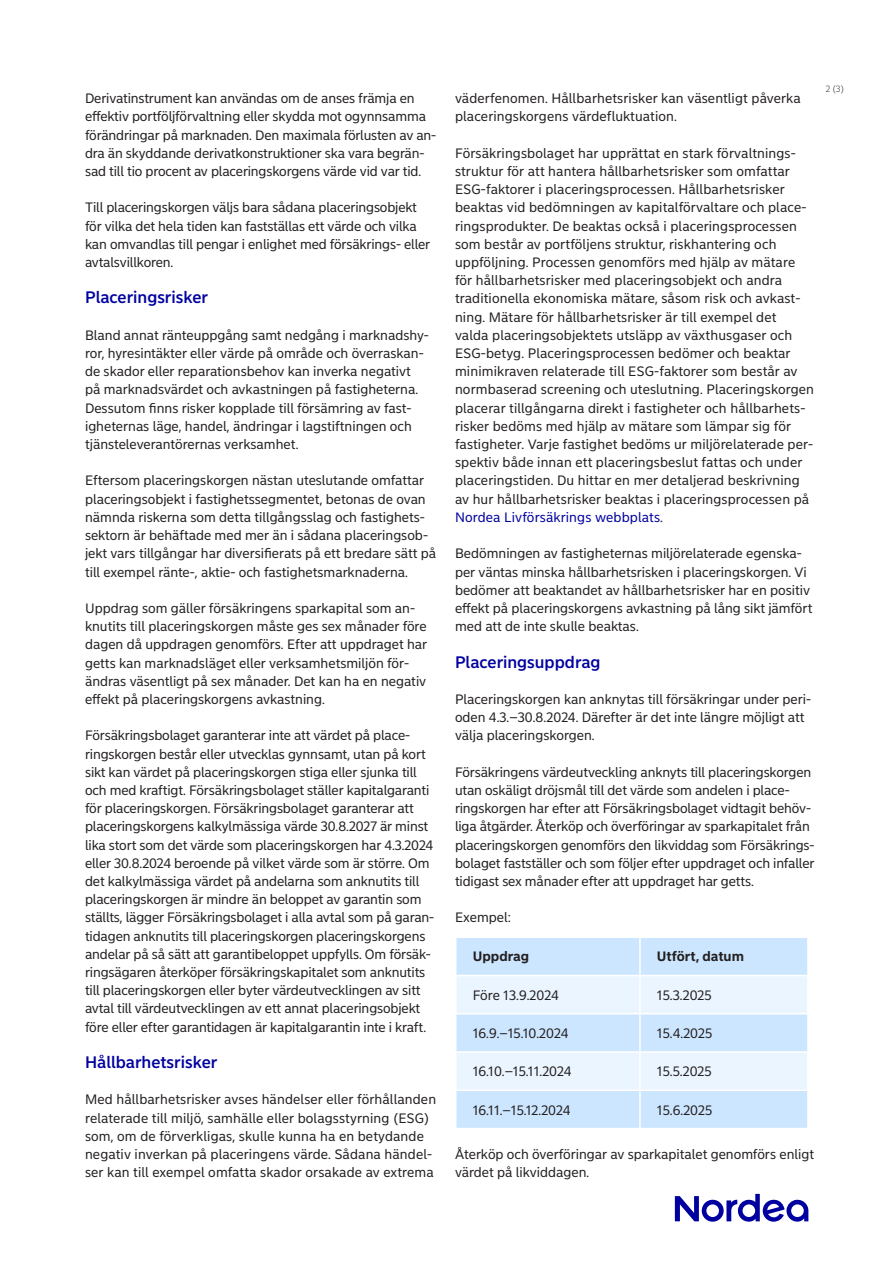
<style>
.page{position:relative;width:893px;height:1263px;background:#fff}
.page>*{position:absolute;margin:0;border:0;box-sizing:border-box;transform-origin:0 0}
.Body_text_headline_-_level_-_11pt_11_25p{font:500 16.5px "Nordea Sans Small";color:#0000a0}
.Body_text_no_indent_9pt_11_25pt__P{font:13.5px/18.1px "Nordea Sans Small";color:#231f20}
.taulukkotekstit__autom{font:13.5px "Nordea Sans Small";color:#231f20}
.taulukkotekstit__autom-2{font:700 13.5px "Nordea Sans Small";color:#231f20}
.t1{font:300 9px "Nordea Sans Small";color:#474748}
.s1{color:#0000a0}
</style>
<div class="page">
<div style="left:456px;top:938px;width:351px;height:190px;background:#cce6ff"></div>
<svg style="left:456px;top:976px;width:351px;height:113px;background:#e0f0ff"></svg>
<hr style="left:639px;top:938px;width:2px;height:37px;background:#fff">
<hr style="left:455px;top:975px;width:185px;height:1px;background:#fff">
<hr style="left:640px;top:975px;width:169px;height:1px;background:#fff">
<hr style="left:639px;top:976px;width:2px;height:37px;background:#fff">
<hr style="left:455px;top:1013px;width:185px;height:1px;background:#fff">
<hr style="left:640px;top:1013px;width:169px;height:1px;background:#fff">
<hr style="left:639px;top:1014px;width:2px;height:37px;background:#fff">
<hr style="left:455px;top:1051px;width:185px;height:2px;background:#fff">
<hr style="left:640px;top:1051px;width:169px;height:2px;background:#fff">
<hr style="left:639px;top:1053px;width:2px;height:36px;background:#fff">
<hr style="left:455px;top:1089px;width:185px;height:2px;background:#fff">
<hr style="left:640px;top:1089px;width:169px;height:2px;background:#fff">
<hr style="left:639px;top:1091px;width:2px;height:37px;background:#fff">
<svg style="left:675px;top:1194px;width:133px;height:28px"></svg>
<p class="Body_text_no_indent_9pt_11_25pt__P" style="left:85px;top:90px;width:353px">Derivatinstrument kan användas om de anses främja en effektiv portföljförvaltning eller skydda mot ogynnsamma förändringar på marknaden. Den maximala förlusten av an&shy;dra än skyddande derivatkonstruktioner ska vara begrän&shy;sad till tio procent av placeringskorgens värde vid var tid.</p>
<p class="Body_text_no_indent_9pt_11_25pt__P" style="left:85px;top:199px;width:347px">Till placeringskorgen väljs bara sådana placeringsobjekt för vilka det hela tiden kan fastställas ett värde och vilka kan omvandlas till pengar i enlighet med försäkrings- eller avtalsvillkoren.</p>
<h2 class="Body_text_headline_-_level_-_11pt_11_25p" style="left:85px;top:288px;width:124px">Placeringsrisker</h2>
<p class="Body_text_no_indent_9pt_11_25pt__P" style="left:85px;top:326px;width:345px">Bland annat ränteuppgång samt nedgång i marknadshy&shy;ror, hyresintäkter eller värde på område och överraskan&shy;de skador eller reparationsbehov kan inverka negativt på marknadsvärdet och avkastningen på fastigheterna.<br>Dessutom finns risker kopplade till försämring av fast&shy;igheternas läge, handel, ändringar i lagstiftningen och tjänsteleverantörernas verksamhet.</p>
<p class="Body_text_no_indent_9pt_11_25pt__P" style="left:85px;top:472px;width:353px">Eftersom placeringskorgen nästan uteslutande omfattar placeringsobjekt i fastighetssegmentet, betonas de ovan nämnda riskerna som detta tillgångsslag och fastighets&shy;sektorn är behäftade med mer än i sådana placeringsob&shy;jekt vars tillgångar har diversifierats på ett bredare sätt på till exempel ränte-, aktie- och fastighetsmarknaderna.</p>
<p class="Body_text_no_indent_9pt_11_25pt__P" style="left:85px;top:599px;width:344px">Uppdrag som gäller försäkringens sparkapital som an&shy;knutits till placeringskorgen måste ges sex månader före dagen då uppdragen genomförs. Efter att uppdraget har getts kan marknadsläget eller verksamhetsmiljön för&shy;ändras väsentligt på sex månader. Det kan ha en negativ effekt på placeringskorgens avkastning.</p>
<p class="Body_text_no_indent_9pt_11_25pt__P" style="left:85px;top:727px;width:351px">Försäkringsbolaget garanterar inte att värdet på place&shy;ringskorgen består eller utvecklas gynnsamt, utan på kort sikt kan värdet på placeringskorgen stiga eller sjunka till och med kraftigt. Försäkringsbolaget ställer kapitalgaranti för placeringskorgen. Försäkringsbolaget garanterar att placeringskorgens kalkylmässiga värde 30.8.2027 är minst lika stort som det värde som placeringskorgen har 4.3.2024 eller 30.8.2024 beroende på vilket värde som är större. Om det kalkylmässiga värdet på andelarna som anknutits till placeringskorgen är mindre än beloppet av garantin som ställts, lägger Försäkringsbolaget i alla avtal som på garan&shy;tidagen anknutits till placeringskorgen placeringskorgens andelar på så sätt att garantibeloppet uppfylls. Om försäk&shy;ringsägaren återköper försäkringskapitalet som anknutits till placeringskorgen eller byter värdeutvecklingen av sitt avtal till värdeutvecklingen av ett annat placeringsobjekt före eller efter garantidagen är kapitalgarantin inte i kraft.</p>
<h2 class="Body_text_headline_-_level_-_11pt_11_25p" style="left:85px;top:1052px;width:134px">Hållbarhetsrisker</h2>
<p class="Body_text_no_indent_9pt_11_25pt__P" style="left:85px;top:1091px;width:353px">Med hållbarhetsrisker avses händelser eller förhållanden relaterade till miljö, samhälle eller bolagsstyrning (ESG) som, om de förverkligas, skulle kunna ha en betydande negativ inverkan på placeringens värde. Sådana händel&shy;ser kan till exempel omfatta skador orsakade av extrema</p>
<p class="Body_text_no_indent_9pt_11_25pt__P" style="left:455px;top:90px;width:347px">väderfenomen. Hållbarhetsrisker kan väsentligt påverka placeringskorgens värdefluktuation.</p>
<p class="Body_text_no_indent_9pt_11_25pt__P" style="left:455px;top:144px;width:361px">Försäkringsbolaget har upprättat en stark förvaltnings&shy;struktur för att hantera hållbarhetsrisker som omfattar ESG-faktorer i placeringsprocessen. Hållbarhetsrisker beaktas vid bedömningen av kapitalförvaltare och place&shy;ringsprodukter. De beaktas också i placeringsprocessen som består av portföljens struktur, riskhantering och uppföljning. Processen genomförs med hjälp av mätare för hållbarhetsrisker med placeringsobjekt och andra traditionella ekonomiska mätare, såsom risk och avkast&shy;ning. Mätare för hållbarhetsrisker är till exempel det<br>valda placeringsobjektets utsläpp av växthusgaser och ESG-betyg. Placeringsprocessen bedömer och beaktar minimikraven relaterade till ESG-faktorer som består av normbaserad screening och uteslutning. Placeringskorgen placerar tillgångarna direkt i fastigheter och hållbarhets&shy;risker bedöms med hjälp av mätare som lämpar sig för fastigheter. Varje fastighet bedöms ur miljörelaterade per&shy;spektiv både innan ett placeringsbeslut fattas och under placeringstiden. Du hittar en mer detaljerad beskrivning av hur hållbarhetsrisker beaktas i placeringsprocessen på <span class="s1">Nordea Livförsäkrings webbplats</span>.</p>
<p class="Body_text_no_indent_9pt_11_25pt__P" style="left:455px;top:545px;width:359px">Bedömningen av fastigheternas miljörelaterade egenska&shy;per väntas minska hållbarhetsrisken i placeringskorgen. Vi bedömer att beaktandet av hållbarhetsrisker har en positiv effekt på placeringskorgens avkastning på lång sikt jämfört med att de inte skulle beaktas.</p>
<h2 class="Body_text_headline_-_level_-_11pt_11_25p" style="left:455px;top:652px;width:147px">Placeringsuppdrag</h2>
<p class="Body_text_no_indent_9pt_11_25pt__P" style="left:455px;top:690px;width:358px">Placeringskorgen kan anknytas till försäkringar under peri&shy;oden 4.3.–30.8.2024. Därefter är det inte längre möjligt att välja placeringskorgen.</p>
<p class="Body_text_no_indent_9pt_11_25pt__P" style="left:455px;top:763px;width:361px">Försäkringens värdeutveckling anknyts till placeringskorgen utan oskäligt dröjsmål till det värde som andelen i place&shy;ringskorgen har efter att Försäkringsbolaget vidtagit behöv&shy;liga åtgärder. Återköp och överföringar av sparkapitalet från placeringskorgen genomförs den likviddag som Försäkrings&shy;bolaget fastställer och som följer efter uppdraget och infaller tidigast sex månader efter att uppdraget har getts.</p>
<p class="Body_text_no_indent_9pt_11_25pt__P" style="left:455px;top:909px;width:57px">Exempel:</p>
<p class="taulukkotekstit__autom-2" style="left:473px;top:948px;width:58px">Uppdrag</p>
<p class="taulukkotekstit__autom-2" style="left:657px;top:948px;width:89px">Utfört, datum</p>
<p class="taulukkotekstit__autom" style="left:473px;top:987px;width:88px">Före 13.9.2024</p>
<p class="taulukkotekstit__autom" style="left:657px;top:987px;width:56px">15.3.2025</p>
<p class="taulukkotekstit__autom" style="left:473px;top:1025px;width:97px">16.9.–15.10.2024</p>
<p class="taulukkotekstit__autom" style="left:657px;top:1025px;width:57px">15.4.2025</p>
<p class="taulukkotekstit__autom" style="left:473px;top:1063px;width:100px">16.10.–15.11.2024</p>
<p class="taulukkotekstit__autom" style="left:657px;top:1063px;width:56px">15.5.2025</p>
<p class="taulukkotekstit__autom" style="left:473px;top:1101px;width:99px">16.11.–15.12.2024</p>
<p class="taulukkotekstit__autom" style="left:657px;top:1101px;width:57px">15.6.2025</p>
<p class="Body_text_no_indent_9pt_11_25pt__P" style="left:455px;top:1145px;width:361px">Återköp och överföringar av sparkapitalet genomförs enligt värdet på likviddagen.</p>
<p class="t1" style="left:826px;top:83px;width:20px">2 (3)</p>
</div>
